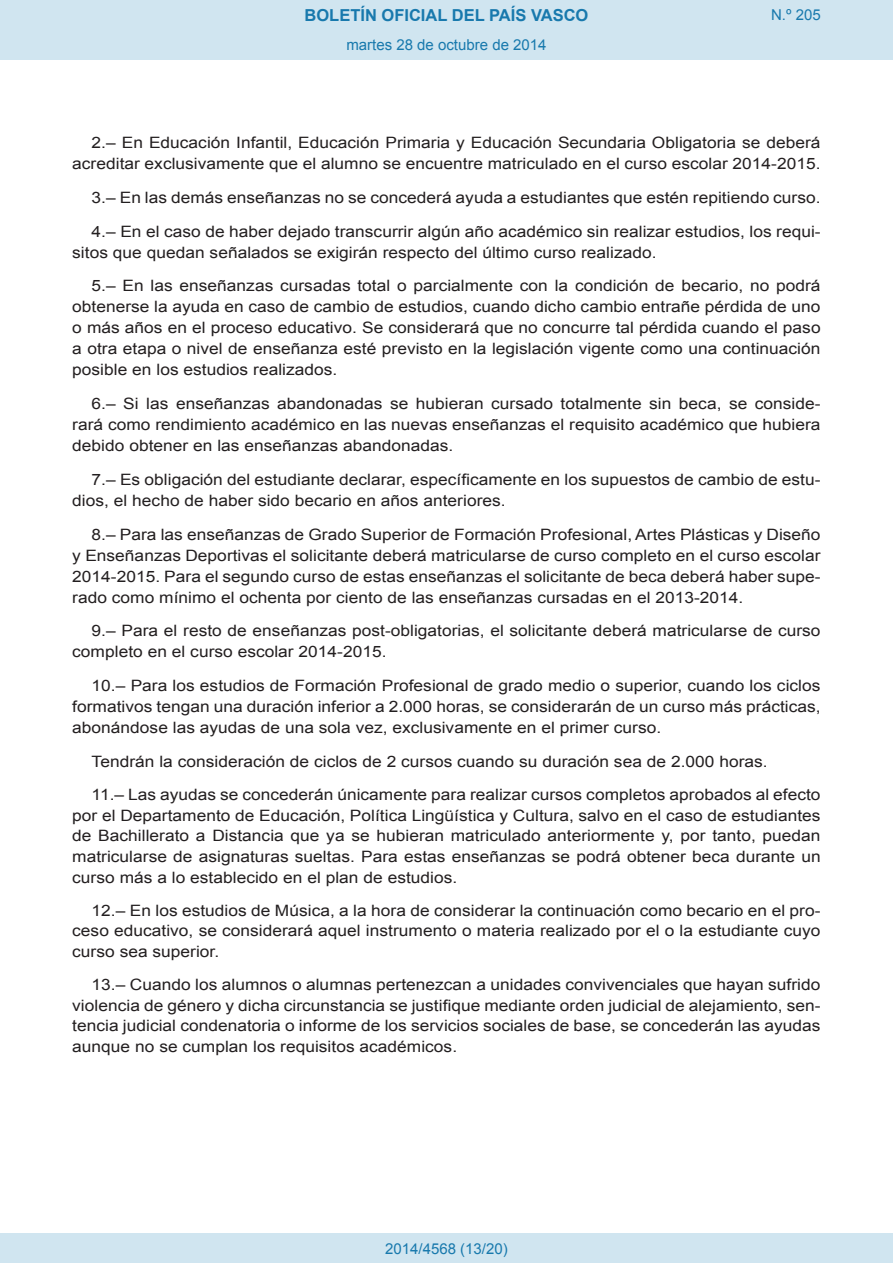
<style>
.page{position:relative;width:893px;height:1263px;background:#fff}
.page>*{position:absolute;margin:0;border:0;box-sizing:border-box;transform-origin:0 0}
.t1{font:700 16.5px "Arial";color:#1879ad}
.BOPVDetalle{font:15.6px/21px "Arial";color:#231f20;text-align:justify;scale:1.11 1}
.Paginacion_Centro{font:15px "Arial";color:#1879ad}
</style>
<div class="page">
<div style="left:0;top:0;width:893px;height:60px;background:#d0e5f0"></div>
<div style="left:0;top:1233px;width:893px;height:30px;background:#d0e5f0"></div>
<p class="t1" style="left:305px;top:4px;width:285px">BOLETÍN OFICIAL DEL PAÍS VASCO</p>
<p class="Paginacion_Centro" style="left:346px;top:35px;width:202px">martes 28 de octubre de 2014</p>
<p class="Paginacion_Centro" style="left:771px;top:5px;width:51px">N.º 205</p>
<p class="BOPVDetalle" style="left:72px;top:132px;width:676px;text-align:right">2.– En Educación Infantil, Educación Primaria y Educación Secundaria Obligatoria se deberá acreditar exclusivamente que el alumno se encuentre matriculado en el curso escolar 2014-2015.</p>
<p class="BOPVDetalle" style="left:92px;top:187px;width:658px">3.– En las demás enseñanzas no se concederá ayuda a estudiantes que estén repitiendo curso.</p>
<p class="BOPVDetalle" style="left:72px;top:221px;width:676px;text-indent:19px">4.– En el caso de haber dejado transcurrir algún año académico sin realizar estudios, los requi&shy;sitos que quedan señalados se exigirán respecto del último curso realizado.</p>
<p class="BOPVDetalle" style="left:72px;top:276px;width:676px;text-indent:19px">5.– En las enseñanzas cursadas total o parcialmente con la condición de becario, no podrá obtenerse la ayuda en caso de cambio de estudios, cuando dicho cambio entrañe pérdida de uno o más años en el proceso educativo. Se considerará que no concurre tal pérdida cuando el paso a otra etapa o nivel de enseñanza esté previsto en la legislación vigente como una continuación posible en los estudios realizados.</p>
<p class="BOPVDetalle" style="left:72px;top:393px;width:676px;text-indent:19px">6.– Si las enseñanzas abandonadas se hubieran cursado totalmente sin beca, se conside&shy;rará como rendimiento académico en las nuevas enseñanzas el requisito académico que hubiera debido obtener en las enseñanzas abandonadas.</p>
<p class="BOPVDetalle" style="left:72px;top:469px;width:676px;text-indent:19px">7.– Es obligación del estudiante declarar, específicamente en los supuestos de cambio de estu&shy;dios, el hecho de haber sido becario en años anteriores.</p>
<p class="BOPVDetalle" style="left:72px;top:524px;width:676px;text-indent:19px">8.– Para las enseñanzas de Grado Superior de Formación Profesional, Artes Plásticas y Diseño y Enseñanzas Deportivas el solicitante deberá matricularse de curso completo en el curso escolar 2014-2015. Para el segundo curso de estas enseñanzas el solicitante de beca deberá haber supe&shy;rado como mínimo el ochenta por ciento de las enseñanzas cursadas en el 2013-2014.</p>
<p class="BOPVDetalle" style="left:72px;top:621px;width:676px;text-indent:19px">9.– Para el resto de enseñanzas post-obligatorias, el solicitante deberá matricularse de curso completo en el curso escolar 2014-2015.</p>
<p class="BOPVDetalle" style="left:72px;top:675px;width:676px;text-indent:19px">10.– Para los estudios de Formación Profesional de grado medio o superior, cuando los ciclos formativos tengan una duración inferior a 2.000 horas, se considerarán de un curso más prácticas, abonándose las ayudas de una sola vez, exclusivamente en el primer curso.</p>
<p class="BOPVDetalle" style="left:92px;top:751px;width:611px">Tendrán la consideración de ciclos de 2 cursos cuando su duración sea de 2.000 horas.</p>
<p class="BOPVDetalle" style="left:72px;top:785px;width:676px;line-height:20.5px;text-indent:19px">11.– Las ayudas se concederán únicamente para realizar cursos completos aprobados al efecto por el Departamento de Educación, Política Lingüística y Cultura, salvo en el caso de estudiantes de Bachillerato a Distancia que ya se hubieran matriculado anteriormente y, por tanto, puedan matricularse de asignaturas sueltas. Para estas enseñanzas se podrá obtener beca durante un curso más a lo establecido en el plan de estudios.</p>
<p class="BOPVDetalle" style="left:72px;top:900px;width:676px;line-height:20.5px;text-indent:19px">12.– En los estudios de Música, a la hora de considerar la continuación como becario en el pro&shy;ceso educativo, se considerará aquel instrumento o materia realizado por el o la estudiante cuyo curso sea superior.</p>
<p class="BOPVDetalle" style="left:72px;top:975px;width:676px;line-height:20.5px;text-indent:19px">13.– Cuando los alumnos o alumnas pertenezcan a unidades convivenciales que hayan sufrido violencia de género y dicha circunstancia se justifique mediante orden judicial de alejamiento, sen&shy;tencia judicial condenatoria o informe de los servicios sociales de base, se concederán las ayudas aunque no se cumplan los requisitos académicos.</p>
<p class="Paginacion_Centro" style="left:385px;top:1238px;width:124px">2014/4568 (13/20)</p>
</div>
